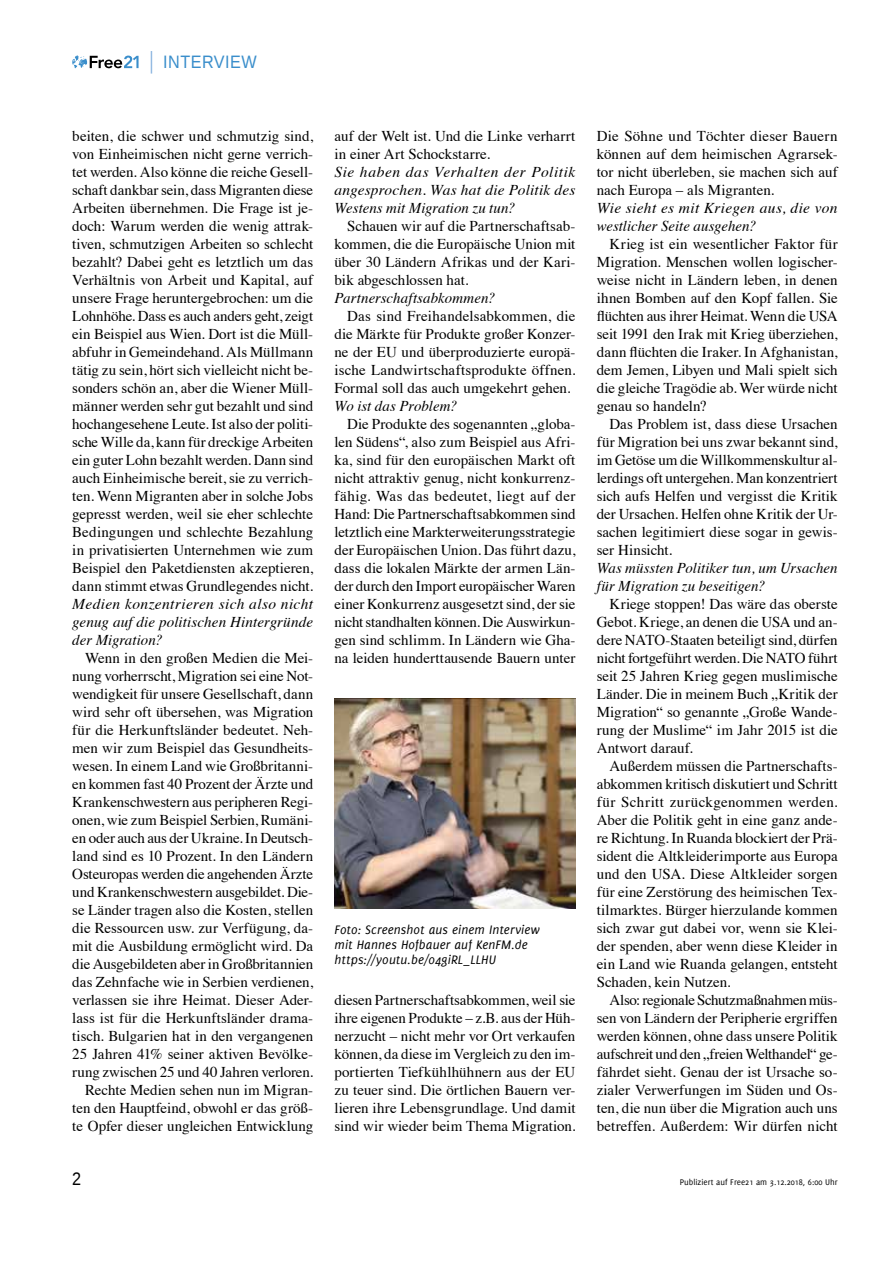
<style>
.page{position:relative;width:893px;height:1263px;background:#fff}
.page>*{position:absolute;margin:0;border:0;box-sizing:border-box;transform-origin:0 0}
.t1{font:18px "Liberation Sans";letter-spacing:.03em;color:#3a8ecb;scale:.9 1}
.t2{font:18px "Liberation Sans";color:#000;scale:.9 1}
.t3{font:15px/18px "Times";color:#000;text-align:justify}
.t4{font:italic 15px/18px "Times";letter-spacing:.005em;color:#000;text-align:justify}
.t5{font:italic 13.5px/15px "Delicious";letter-spacing:.01em;color:#000}
.t6{font:9px "Delicious";color:#000}
</style>
<div class="page">
<svg style="left:72px;top:55px;width:67px;height:13px"></svg>
<svg style="left:151px;top:51px;width:1px;height:23px"></svg>
<img style="left:334px;top:698px;width:241px;height:211px">
<p class="t1" style="left:163px;top:52px;width:106px">INTERVI EW</p>
<p class="t3" style="left:72px;top:126px;width:242px">beiten, die schwer und schmutzig sind, von Einheimischen nicht gerne verrich&shy;tet werden. Also könne die reiche Gesell&shy;schaft dankbar sein, dass Migranten diese Arbeiten übernehmen. Die Frage ist je&shy;doch: Warum werden die wenig attrak&shy;tiven, schmutzigen Arbeiten so schlecht bezahlt? Dabei geht es letztlich um das Verhältnis von Arbeit und Kapital, auf unsere Frage heruntergebrochen: um die Lohnhöhe. Dass es auch anders geht, zeigt ein Beispiel aus Wien. Dort ist die Müll&shy;abfuhr in Gemeindehand. Als Müllmann tätig zu sein, hört sich vielleicht nicht be&shy;sonders schön an, aber die Wiener Müll&shy;männer werden sehr gut bezahlt und sind hochangesehene Leute. Ist also der politi&shy;sche Wille da, kann für dreckige Arbeiten ein guter Lohn bezahlt werden. Dann sind auch Einheimische bereit, sie zu verrich&shy;ten. Wenn Migranten aber in solche Jobs gepresst werden, weil sie eher schlechte Bedingungen und schlechte Bezahlung in privatisierten Unternehmen wie zum Beispiel den Paketdiensten akzeptieren, dann stimmt etwas Grundlegendes nicht.</p>
<p class="t4" style="left:72px;top:594px;width:242px">Medien konzentrieren sich also nicht genug auf die politischen Hintergründe der Migration?</p>
<p class="t3" style="left:72px;top:648px;width:242px;text-align:right">Wenn in den großen Medien die Mei&shy;nung vorherrscht, Migration sei eine Not&shy;wendigkeit für unsere Gesellschaft, dann wird sehr oft übersehen, was Migration für die Herkunftsländer bedeutet. Neh&shy;men wir zum Beispiel das Gesundheits&shy;wesen. In einem Land wie Großbritanni&shy;en kommen fast 40 Prozent der Ärzte und Krankenschwestern aus peripheren Regi&shy;onen, wie zum Beispiel Serbien, Rumäni&shy;en oder auch aus der Ukraine. In Deutsch&shy;land sind es 10 Prozent. In den Ländern Osteuropas werden die angehenden Ärzte und Krankenschwestern ausgebildet. Die&shy;se Länder tragen also die Kosten, stellen die Ressourcen usw. zur Verfügung, da&shy;mit die Ausbildung ermöglicht wird. Da die Ausgebildeten aber in Großbritannien das Zehnfache wie in Serbien verdienen, verlassen sie ihre Heimat. Dieser Ader&shy;lass ist für die Herkunftsländer drama&shy;tisch. Bulgarien hat in den vergangenen 25 Jahren 41% seiner aktiven Bevölke&shy;rung zwischen 25 und 40 Jahren verloren.<br>Rechte Medien sehen nun im Migran&shy;ten den Hauptfeind, obwohl er das größ&shy;te Opfer dieser ungleichen Entwicklung</p>
<p class="t3" style="left:334px;top:126px;width:242px">auf der Welt ist. Und die Linke verharrt in einer Art Schockstarre.</p>
<p class="t4" style="left:334px;top:162px;width:242px">Sie haben das Verhalten der Politik angesprochen. Was hat die Politik des Westens mit Migration zu tun?</p>
<p class="t3" style="left:334px;top:216px;width:242px;text-indent:13px">Schauen wir auf die Partnerschaftsab&shy;kommen, die die Europäische Union mit über 30 Ländern Afrikas und der Kari&shy;bik abgeschlossen hat.</p>
<p class="t4" style="left:334px;top:288px;width:162px">Partnerschaftsabkommen?</p>
<p class="t3" style="left:334px;top:306px;width:242px;text-indent:13px">Das sind Freihandelsabkommen, die die Märkte für Produkte großer Konzer&shy;ne der EU und überproduzierte europä&shy;ische Landwirtschaftsprodukte öffnen.<br>Formal soll das auch umgekehrt gehen.</p>
<p class="t4" style="left:334px;top:396px;width:124px">Wo ist das Problem?</p>
<p class="t3" style="left:334px;top:414px;width:242px;text-indent:13px">Die Produkte des sogenannten „globa&shy;len Südens“, also zum Beispiel aus Afri&shy;ka, sind für den europäischen Markt oft nicht attraktiv genug, nicht konkurrenz&shy;fähig. Was das bedeutet, liegt auf der Hand: Die Partnerschaftsabkommen sind letztlich eine Markterweiterungsstrategie der Europäischen Union. Das führt dazu, dass die lokalen Märkte der armen Län&shy;der durch den Import europäischer Waren einer Konkurrenz ausgesetzt sind, der sie nicht standhalten können. Die Auswirkun&shy;gen sind schlimm. In Ländern wie Gha&shy;na leiden hunderttausende Bauern unter</p>
<p class="t5" style="left:334px;top:922px;width:207px">Foto: Screenshot aus einem Interview mit Hannes Hofbauer auf KenFM.de https://youtu.be/o4giRL_LLHU</p>
<p class="t3" style="left:334px;top:990px;width:242px">diesen Partnerschaftsabkommen, weil sie ihre eigenen Produkte – z.B. aus der Hüh&shy;nerzucht – nicht mehr vor Ort verkaufen können, da diese im Vergleich zu den im&shy;portierten Tiefkühlhühnern aus der EU zu teuer sind. Die örtlichen Bauern ver&shy;lieren ihre Lebensgrundlage. Und damit sind wir wieder beim Thema Migration.</p>
<p class="t3" style="left:597px;top:126px;width:242px">Die Söhne und Töchter dieser Bauern können auf dem heimischen Agrarsek&shy;tor nicht überleben, sie machen sich auf nach Europa – als Migranten.</p>
<p class="t4" style="left:597px;top:198px;width:242px">Wie sieht es mit Kriegen aus, die von westlicher Seite ausgehen?</p>
<p class="t3" style="left:597px;top:234px;width:242px;text-indent:13px">Krieg ist ein wesentlicher Faktor für Migration. Menschen wollen logischer&shy;weise nicht in Ländern leben, in denen ihnen Bomben auf den Kopf fallen. Sie flüchten aus ihrer Heimat. Wenn die USA seit 1991 den Irak mit Krieg überziehen, dann flüchten die Iraker. In Afghanistan, dem Jemen, Libyen und Mali spielt sich die gleiche Tragödie ab. Wer würde nicht genau so handeln?</p>
<p class="t3" style="left:597px;top:414px;width:242px;text-indent:13px">Das Problem ist, dass diese Ursachen für Migration bei uns zwar bekannt sind, im Getöse um die Willkommenskultur al&shy;lerdings oft untergehen. Man konzentriert sich aufs Helfen und vergisst die Kritik der Ursachen. Helfen ohne Kritik der Ur&shy;sachen legitimiert diese sogar in gewis&shy;ser Hinsicht.</p>
<p class="t4" style="left:597px;top:558px;width:242px">Was müssten Politiker tun, um Ursachen für Migration zu beseitigen?</p>
<p class="t3" style="left:597px;top:594px;width:242px;text-indent:13px">Kriege stoppen! Das wäre das oberste Gebot. Kriege, an denen die USA und an&shy;dere NATO-Staaten beteiligt sind, dürfen nicht fortgeführt werden. Die NATO führt seit 25 Jahren Krieg gegen muslimische Länder. Die in meinem Buch „Kritik der Migration“ so genannte „Große Wande&shy;rung der Muslime“ im Jahr 2015 ist die Antwort darauf.</p>
<p class="t3" style="left:597px;top:756px;width:242px;text-indent:13px">Außerdem müssen die Partnerschafts&shy;abkommen kritisch diskutiert und Schritt für Schritt zurückgenommen werden.<br>Aber die Politik geht in eine ganz ande&shy;re Richtung. In Ruanda blockiert der Prä&shy;sident die Altkleiderimporte aus Europa und den USA. Diese Altkleider sorgen für eine Zerstörung des heimischen Tex&shy;tilmarktes. Bürger hierzulande kommen sich zwar gut dabei vor, wenn sie Klei&shy;der spenden, aber wenn diese Kleider in ein Land wie Ruanda gelangen, entsteht Schaden, kein Nutzen.</p>
<p class="t3" style="left:597px;top:990px;width:242px;text-indent:13px">Also: regionale Schutzmaßnahmen müs&shy;sen von Ländern der Peripherie ergriffen werden können, ohne dass unsere Politik aufschreit und den „freien Welthandel“ ge&shy;fährdet sieht. Genau der ist Ursache so&shy;zialer Verwerfungen im Süden und Os&shy;ten, die nun über die Migration auch uns betreffen. Außerdem: Wir dürfen nicht</p>
<p class="t2" style="left:72px;top:1169px;width:12px">2</p>
<p class="t6" style="left:680px;top:1177px;width:159px">Publiziert auf Free21 am 3.12.2018, 6:00 Uhr</p>
</div>
